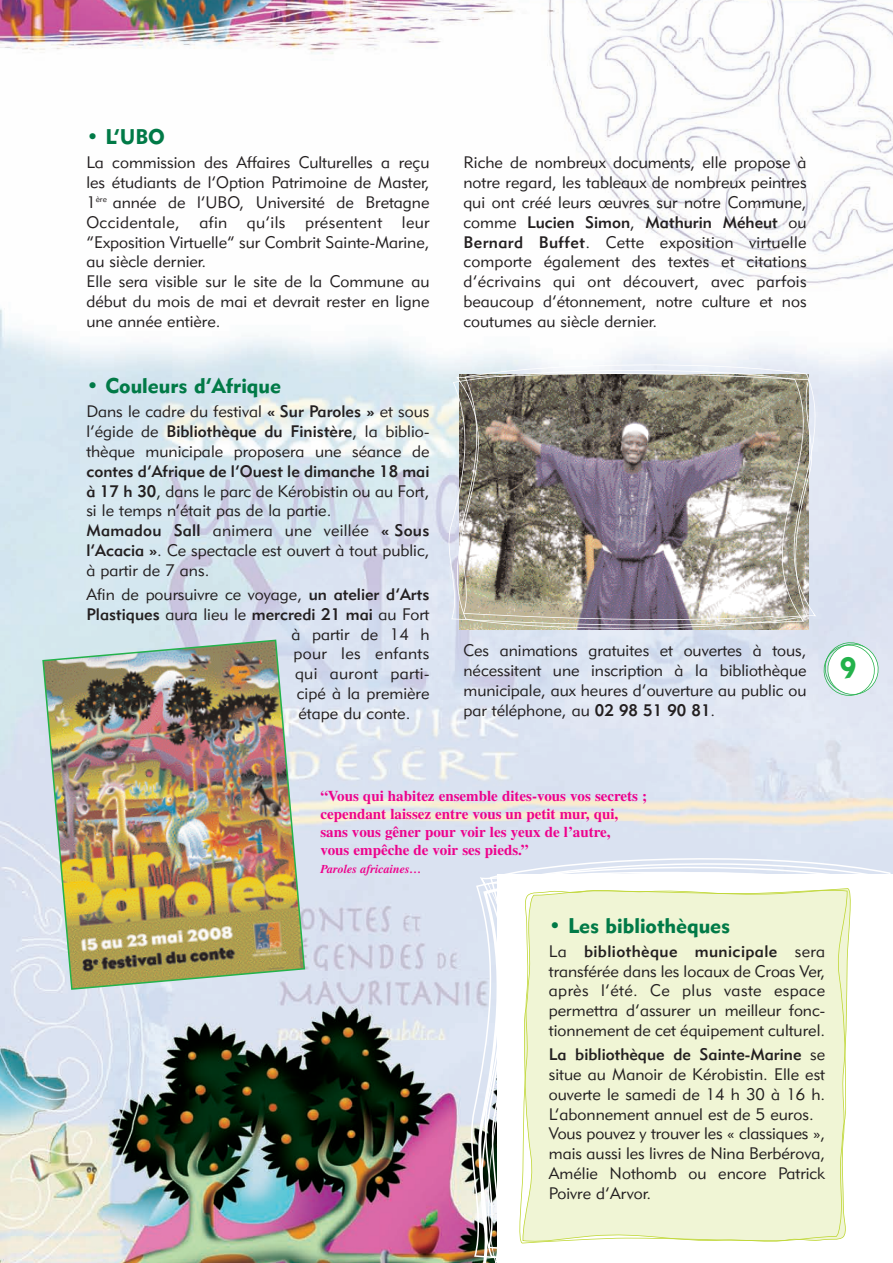
<style>
.page{position:relative;width:893px;height:1263px;background:#fff}
.page>*{position:absolute;margin:0;border:0;box-sizing:border-box;transform-origin:0 0}
.t1{font:21px "Geometric 415 BT Black A";color:#017a47}
.t2{font:16.5px/19.8px "Geometric 415 BT Lite A";color:#231f20;text-align:justify}
.t3{font:16.5px "Geometric 415 BT Medium A";color:#231f20}
.t4{font:16.5px "Geometric 415 BT Lite A";letter-spacing:.025em;color:#231f20}
.t5{font:16.5px "Geometric 415 BT Medium A";letter-spacing:.025em;color:#231f20}
.t6{font:700 15px/18px "Times";color:#ed028c}
.t7{font:italic 700 12px "Times";color:#ed028c}
.s1{font-family:"Geometric 415 BT Lite A"}
.s2{font-family:"Geometric 415 BT Medium A"}
</style>
<div class="page">
<img style="left:0;top:0;width:892px;height:1263px">
<svg style="left:431px;top:371px;width:386px;height:262px;background:#d7dce4"></svg>
<svg style="left:443px;top:366px;width:386px;height:262px;background:#cfd0d2"></svg>
<img style="left:455px;top:360px;width:386px;height:262px">
<img style="left:41px;top:639px;width:265px;height:352px">
<svg style="left:458px;top:874px;width:14px;height:389px;background:#cbcad1"></svg>
<svg style="left:472px;top:865px;width:13px;height:398px;background:#c2c7cc"></svg>
<svg style="left:485px;top:856px;width:407px;height:407px"></svg>
<svg style="left:821px;top:640px;width:59px;height:58px"></svg>
<p class="t1" style="left:86px;top:130px;width:80px">• L’UBO</p>
<p class="t2" style="left:86px;top:154px;width:344px;text-align:left">La commission des Affaires Culturelles a reçu les étudiants de l’Option Patrimoine de Master, 1<sup>ère</sup> année de l’UBO, Université de Bretagne Occidentale, afin qu’ils présentent leur “Exposition Virtuelle” sur Combrit Sainte-Marine, au siècle dernier.<br>Elle sera visible sur le site de la Commune au début du mois de mai et devrait rester en ligne une année entière.</p>
<p class="t2" style="left:463px;top:154px;width:344px">Riche de nombreux documents, elle propose à notre regard, les tableaux de nombreux peintres qui ont créé leurs œuvres sur notre Commune,</p>
<p class="t3" style="left:463px;top:216px;width:344px"><span class="s1">comme</span> Lucien Simon<span class="s1">,</span> Mathurin Méheut <span class="s1">ou</span></p>
<p class="t2" style="left:463px;top:233px;width:344px"><span class="s2">Bernard Buffet</span>. Cette exposition virtuelle comporte également des textes et citations d’écrivains qui ont découvert, avec parfois beaucoup d’étonnement, notre culture et nos coutumes au siècle dernier.</p>
<p class="t1" style="left:86px;top:379px;width:196px">• Couleurs d’Afrique</p>
<p class="t2" style="left:86px;top:403px;width:344px">Dans le cadre du festival <span class="s2">« Sur Paroles »</span> et sous</p>
<p class="t3" style="left:86px;top:425px;width:344px"><span class="s1">l’égide de</span> Bibliothèque du Finistère<span class="s1">, la biblio-</span></p>
<p class="t2" style="left:86px;top:443px;width:344px">thèque municipale proposera une séance de</p>
<p class="t3" style="left:86px;top:465px;width:344px">contes d’Afrique de l’Ouest le dimanche 18 mai</p>
<p class="t2" style="left:86px;top:483px;width:344px;text-align:left"><span class="s2">à 17 h 30</span>, dans le parc de Kérobistin ou au Fort, si le temps n’était pas de la partie.<br><span class="s2">Mamadou Sall</span> animera une veillée <span class="s2">« Sous l’Acacia »</span>. Ce spectacle est ouvert à tout public, à partir de 7 ans.</p>
<p class="t2" style="left:86px;top:586px;width:344px">Afin de poursuivre ce voyage, <span class="s2">un atelier d’Arts</span></p>
<p class="t3" style="left:86px;top:608px;width:344px">Plastiques <span class="s1">aura lieu le</span> mercredi 21 mai <span class="s1">au Fort</span></p>
<p class="t2" style="left:291px;top:625px;width:139px">à partir de 14 h</p>
<p class="t4" style="left:293px;top:647px;width:138px">pour les enfants</p>
<p class="t4" style="left:295px;top:667px;width:136px">qui auront parti-</p>
<p class="t2" style="left:297px;top:685px;width:134px">cipé à la première</p>
<p class="t2" style="left:298px;top:705px;width:113px">étape du conte.</p>
<p class="t2" style="left:463px;top:642px;width:344px">Ces animations gratuites et ouvertes à tous, nécessitent une inscription à la bibliothèque municipale, aux heures d’ouverture au public ou par téléphone, au <span class="s2">02 98 51 90 81</span>.</p>
<p class="t6" style="left:320px;top:789px;width:328px">“Vous qui habitez ensemble dites-vous vos secrets ; cependant laissez entre vous un petit mur, qui, sans vous gêner pour voir les yeux de l’autre,<br>vous empêche de voir ses pieds.”</p>
<p class="t7" style="left:320px;top:865px;width:103px">Paroles africaines…</p>
<p class="t1" style="left:549px;top:918px;width:183px">• Les bibliothèques</p>
<p class="t5" style="left:549px;top:945px;width:278px"><span class="s1">La</span> bibliothèque municipale <span class="s1">sera</span></p>
<p class="t2" style="left:549px;top:963px;width:278px">transférée dans les locaux de Croas Ver, après l’été. Ce plus vaste espace permettra d’assurer un meilleur fonc&shy;tionnement de cet équipement culturel.</p>
<p class="t3" style="left:549px;top:1048px;width:278px">La bibliothèque de Sainte-Marine <span class="s1">se</span></p>
<p class="t2" style="left:549px;top:1066px;width:278px;text-align:left">situe au Manoir de Kérobistin. Elle est ouverte le samedi de 14 h 30 à 16 h.<br>L’abonnement annuel est de 5 euros.<br>Vous pouvez y trouver les « classiques », mais aussi les livres de Nina Berbérova, Amélie Nothomb ou encore Patrick Poivre d’Arvor.</p>
</div>
